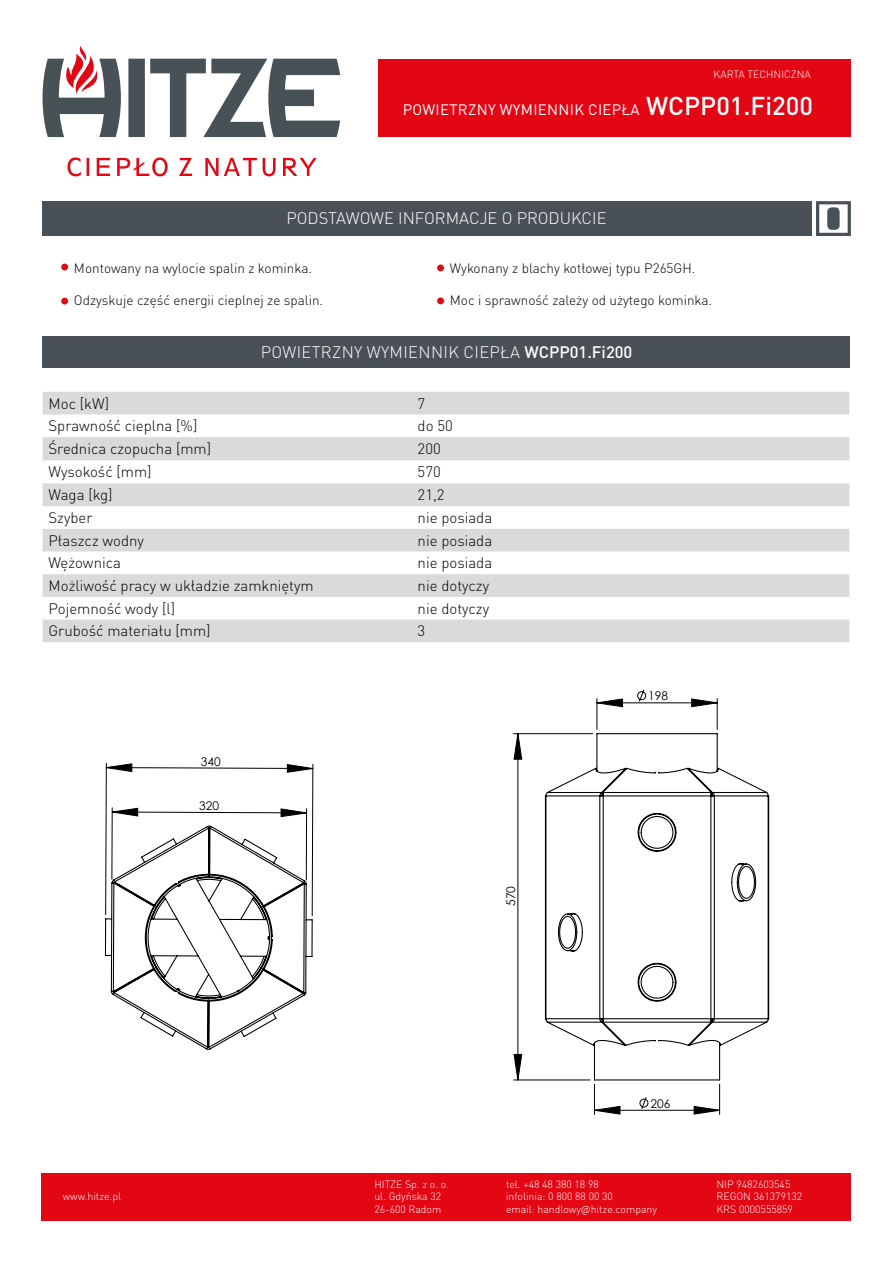
<style>
.page{position:relative;width:893px;height:1263px;background:#fff}
.page>*{position:absolute;margin:0;border:0;box-sizing:border-box;transform-origin:0 0}
.t1{font:300 16.5px "DIN Pro";letter-spacing:.02em;color:#fff}
.t2{font:300 16.5px "DIN Pro";color:#fff}
.t3{font:300 15px "DIN Pro";color:#000}
.t4{font:15px "DIN Pro";letter-spacing:.02em;color:#fff}
.t5{font:300 13.5px "DIN Pro";color:#000}
.t6{font:12px "Century Gothic";color:#000}
.t7{font:300 10.5px/12.6px "DIN Pro";color:#fff}
.s1{font-weight:500;font-size:25.5px}
.s2{font-weight:500}
</style>
<div class="page">
<div style="left:43px;top:201px;width:769px;height:35px;background:#4a5156"></div>
<div style="left:41px;top:1172px;width:809px;height:48px;background:#e30613"></div>
<div style="left:378px;top:60px;width:472px;height:77px;background:#e30613"></div>
<svg style="left:43px;top:46px;width:297px;height:91px"></svg>
<svg style="left:68px;top:157px;width:249px;height:19px"></svg>
<svg style="left:43px;top:392px;width:806px;height:250px;fill:#dadada"></svg>
<hr style="left:719px;top:1084px;width:1px;height:30px;background:#000">
<hr style="left:594px;top:1084px;width:1px;height:30px;background:#000">
<hr style="left:596px;top:699px;width:1px;height:30px;background:#000">
<hr style="left:717px;top:699px;width:1px;height:30px;background:#000">
<hr style="left:514px;top:733px;width:79px;height:1px;background:#000">
<hr style="left:514px;top:1079px;width:76px;height:1px;background:#000">
<svg style="left:594px;top:1096px;width:126px;height:19px"></svg>
<svg style="left:596px;top:689px;width:122px;height:18px"></svg>
<svg style="left:513px;top:733px;width:10px;height:348px"></svg>
<svg style="left:544px;top:733px;width:226px;height:348px"></svg>
<svg style="left:105px;top:763px;width:209px;height:75px"></svg>
<svg style="left:104px;top:825px;width:209px;height:225px"></svg>
<div style="left:61px;top:298px;width:7px;height:6px;background:#e30613;border-radius:50%"></div>
<div style="left:437px;top:297px;width:7px;height:7px;background:#e30613;border-radius:50%"></div>
<div style="left:61px;top:264px;width:7px;height:6px;background:#e30613;border-radius:50%"></div>
<div style="left:437px;top:264px;width:7px;height:7px;background:#e30613;border-radius:50%"></div>
<svg style="left:816px;top:201px;width:35px;height:35px"></svg>
<div style="left:827px;top:207px;width:13px;height:23px;background:#485156;border-radius:5px"></div>
<div style="left:43px;top:336px;width:807px;height:32px;background:#4a5156"></div>
<p class="t7" style="left:713px;top:67px;width:99px">KARTA TECHNICZNA</p>
<p class="t4" style="left:403px;top:98px;width:412px">POWIETRZNY WYMIENNIK CIEPŁA <span class="s1">WCPP01.Fi200</span></p>
<p class="t2" style="left:286px;top:206px;width:322px">PODSTAWOWE INFORMACJE O PRODUKCIE</p>
<p class="t5" style="left:74px;top:257px;width:239px">Montowany na wylocie spalin z kominka.</p>
<p class="t5" style="left:74px;top:290px;width:251px">Odzyskuje część energii cieplnej ze spalin.</p>
<p class="t5" style="left:450px;top:257px;width:247px">Wykonany z blachy kotłowej typu P265GH.</p>
<p class="t5" style="left:450px;top:290px;width:264px">Moc i sprawność zależy od użytego kominka.</p>
<p class="t1" style="left:261px;top:339px;width:373px">POWIETRZNY WYMIENNIK CIEPŁA <span class="s2">WCPP01.Fi200</span></p>
<p class="t3" style="left:49px;top:391px;width:62px">Moc [kW]</p>
<p class="t3" style="left:418px;top:391px;width:9px">7</p>
<p class="t3" style="left:49px;top:414px;width:150px">Sprawność cieplna [%]</p>
<p class="t3" style="left:418px;top:414px;width:37px">do 50</p>
<p class="t3" style="left:49px;top:437px;width:164px">Średnica czopucha [mm]</p>
<p class="t3" style="left:418px;top:437px;width:25px">200</p>
<p class="t3" style="left:49px;top:460px;width:105px">Wysokość [mm]</p>
<p class="t3" style="left:418px;top:460px;width:25px">570</p>
<p class="t3" style="left:49px;top:483px;width:65px">Waga [kg]</p>
<p class="t3" style="left:418px;top:483px;width:29px">21,2</p>
<p class="t3" style="left:49px;top:506px;width:46px">Szyber</p>
<p class="t3" style="left:418px;top:506px;width:76px">nie posiada</p>
<p class="t3" style="left:49px;top:528px;width:97px">Płaszcz wodny</p>
<p class="t3" style="left:418px;top:528px;width:76px">nie posiada</p>
<p class="t3" style="left:49px;top:551px;width:74px">Wężownica</p>
<p class="t3" style="left:418px;top:551px;width:76px">nie posiada</p>
<p class="t3" style="left:49px;top:574px;width:267px">Możliwość pracy w układzie zamkniętym</p>
<p class="t3" style="left:418px;top:574px;width:73px">nie dotyczy</p>
<p class="t3" style="left:49px;top:597px;width:128px">Pojemność wody [l]</p>
<p class="t3" style="left:418px;top:597px;width:73px">nie dotyczy</p>
<p class="t3" style="left:49px;top:619px;width:164px">Grubość materiału [mm]</p>
<p class="t3" style="left:418px;top:619px;width:9px">3</p>
<p class="t6" style="left:201px;top:753px;width:22px">340</p>
<p class="t6" style="left:199px;top:797px;width:22px">320</p>
<p class="t6" style="left:503px;top:906px;width:21px;rotate:-90deg">570</p>
<p class="t6" style="left:648px;top:687px;width:21px">198</p>
<p class="t6" style="left:651px;top:1095px;width:21px">206</p>
<p class="t7" style="left:63px;top:1189px;width:60px">www.hitze.pl</p>
<p class="t7" style="left:374px;top:1177px;width:76px">HITZE Sp. z o. o. ul. Gdyńska 32<br>26-600 Radom</p>
<p class="t7" style="left:506px;top:1177px;width:152px">tel. +48 48 380 18 98<br>infolinia: 0 800 88 00 30<br>email: handlowy@hitze.company</p>
<p class="t7" style="left:716px;top:1177px;width:87px">NIP 9482603545<br>REGON 361379132<br>KRS 0000555859</p>
</div>
